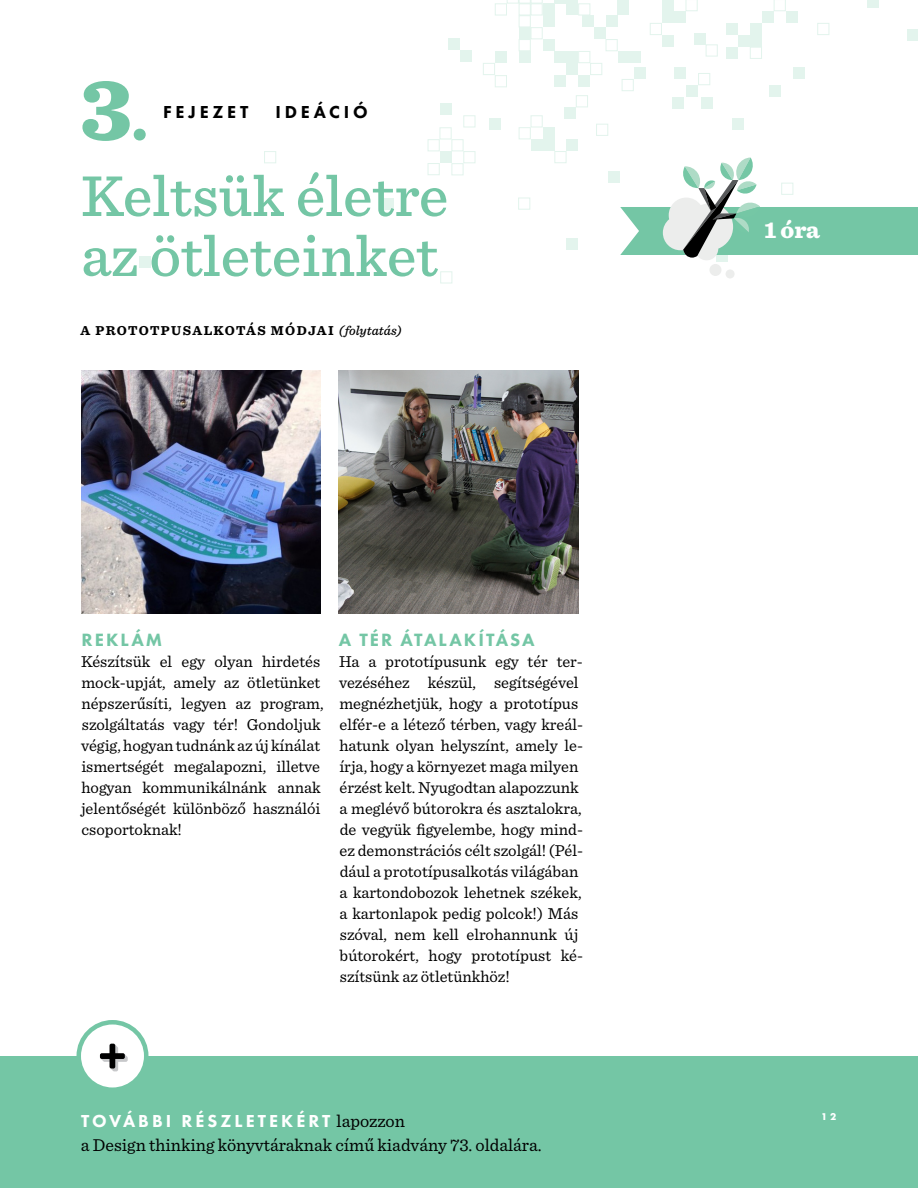
<style>
.page{position:relative;width:918px;height:1188px;background:#fff}
.page>*{position:absolute;margin:0;border:0;box-sizing:border-box;transform-origin:0 0}
.t1{font:900 90px "Sentinel";color:#74c6a5}
.t2{font:500 60px "Sentinel";color:#74c6a5}
.t3{font:900 24px "Sentinel";color:#fff}
.t4{font:800 18.45px "Futura PT";letter-spacing:.11em;color:#74c6a5}
.t5{font:18px "Sentinel";color:#000}
.t6{font:800 18px "Futura PT";letter-spacing:.17em;color:#fff}
.t7{font:800 18px "Futura PT";letter-spacing:.21em;color:#000}
.t8{font:16.5px/21px "Sentinel";color:#000}
.t9{font:700 13.5px "Sentinel";letter-spacing:.1em;color:#000}
.t10{font:700 9px "Futura Std";color:#fff}
.s1{font-size:60px}
.s2{font-weight:500;font-style:italic}
.s3{font-family:"Sentinel";font-weight:400;color:#000}
</style>
<div class="page">
<div style="left:674px;top:11px;width:12px;height:12px;background:#e3f4ed"></div>
<div style="left:543px;top:127px;width:11px;height:12px;background:#e3f4ed"></div>
<div style="left:630px;top:51px;width:11px;height:12px;background:#e3f4ed"></div>
<div style="left:662px;top:35px;width:12px;height:12px;background:#e3f4ed"></div>
<div style="left:566px;top:139px;width:12px;height:12px;background:#e3f4ed"></div>
<div style="left:448px;top:38px;width:12px;height:12px;background:#e3f4ed"></div>
<div style="left:634px;top:67px;width:12px;height:12px;background:#e3f4ed"></div>
<div style="left:694px;top:33px;width:12px;height:12px;background:#e3f4ed"></div>
<div style="left:564px;top:107px;width:12px;height:12px;background:#e3f4ed"></div>
<div style="left:738px;top:35px;width:12px;height:12px;background:#e3f4ed"></div>
<div style="left:566px;top:63px;width:12px;height:12px;background:#e3f4ed"></div>
<div style="left:786px;top:11px;width:12px;height:12px;background:#e3f4ed"></div>
<div style="left:543px;top:15px;width:11px;height:12px;background:#e3f4ed"></div>
<div style="left:543px;top:3px;width:11px;height:12px;background:#e3f4ed"></div>
<div style="left:490px;top:118px;width:11px;height:12px;background:#e3f4ed"></div>
<div style="left:382px;top:198px;width:12px;height:12px;background:#e3f4ed"></div>
<div style="left:726px;top:47px;width:12px;height:12px;background:#e3f4ed"></div>
<div style="left:578px;top:75px;width:12px;height:12px;background:#e3f4ed"></div>
<div style="left:519px;top:27px;width:12px;height:12px;background:#e3f4ed"></div>
<svg style="left:554px;top:0;width:24px;height:3px"></svg>
<div style="left:566px;top:238px;width:12px;height:12px;background:#e3f4ed"></div>
<div style="left:594px;top:27px;width:12px;height:12px;background:#e3f4ed"></div>
<div style="left:750px;top:35px;width:12px;height:12px;background:#e3f4ed"></div>
<div style="left:566px;top:51px;width:12px;height:12px;background:#e3f4ed"></div>
<div style="left:617px;top:3px;width:12px;height:12px;background:#e3f4ed"></div>
<div style="left:566px;top:3px;width:12px;height:12px;background:#e3f4ed"></div>
<div style="left:582px;top:15px;width:12px;height:12px;background:#e3f4ed"></div>
<div style="left:662px;top:11px;width:12px;height:12px;background:#e3f4ed"></div>
<div style="left:543px;top:139px;width:11px;height:12px;background:#e3f4ed"></div>
<div style="left:618px;top:51px;width:12px;height:12px;background:#e3f4ed"></div>
<div style="left:606px;top:15px;width:12px;height:12px;background:#e3f4ed"></div>
<div style="left:750px;top:23px;width:12px;height:12px;background:#e3f4ed"></div>
<div style="left:554px;top:51px;width:12px;height:12px;background:#e3f4ed"></div>
<svg style="left:617px;top:0;width:12px;height:3px"></svg>
<div style="left:139px;top:256px;width:12px;height:12px;background:#e3f4ed"></div>
<div style="left:495px;top:51px;width:12px;height:12px;background:#e3f4ed"></div>
<div style="left:762px;top:11px;width:12px;height:12px;background:#e3f4ed"></div>
<div style="left:543px;top:39px;width:11px;height:12px;background:#e3f4ed"></div>
<div style="left:726px;top:23px;width:12px;height:12px;background:#e3f4ed"></div>
<div style="left:554px;top:75px;width:12px;height:12px;background:#e3f4ed"></div>
<div style="left:519px;top:51px;width:12px;height:12px;background:#e3f4ed"></div>
<div style="left:686px;top:85px;width:12px;height:12px;background:#e3f4ed"></div>
<div style="left:793px;top:67px;width:12px;height:12px;background:#e3f4ed"></div>
<div style="left:672px;top:97px;width:12px;height:12px;background:#e3f4ed"></div>
<div style="left:769px;top:85px;width:12px;height:12px;background:#e3f4ed"></div>
<div style="left:662px;top:0;width:12px;height:11px;background:#e3f4ed"></div>
<div style="left:531px;top:139px;width:12px;height:12px;background:#e3f4ed"></div>
<div style="left:608px;top:171px;width:12px;height:12px;background:#e3f4ed"></div>
<div style="left:701px;top:97px;width:12px;height:12px;background:#e3f4ed"></div>
<div style="left:440px;top:104px;width:12px;height:11px;background:#e3f4ed"></div>
<div style="left:460px;top:50px;width:12px;height:12px;background:#e3f4ed"></div>
<div style="left:732px;top:118px;width:12px;height:12px;background:#e3f4ed"></div>
<div style="left:716px;top:250px;width:12px;height:12px;background:#e3f4ed"></div>
<div style="left:674px;top:67px;width:12px;height:12px;background:#e3f4ed"></div>
<div style="left:867px;top:0;width:12px;height:7px;background:#e3f4ed"></div>
<div style="left:908px;top:29px;width:10px;height:12px;background:#e3f4ed"></div>
<div style="left:440px;top:151px;width:12px;height:12px;background:#e3f4ed"></div>
<div style="left:774px;top:0;width:12px;height:11px;border:1px solid #e3f4ed"></div>
<div style="left:531px;top:27px;width:12px;height:12px;border:1px solid #e3f4ed"></div>
<svg style="left:507px;top:0;width:36px;height:3px"></svg>
<div style="left:519px;top:3px;width:12px;height:12px;border:1px solid #e3f4ed"></div>
<div style="left:531px;top:3px;width:12px;height:12px;border:1px solid #e3f4ed"></div>
<div style="left:578px;top:3px;width:12px;height:12px;border:1px solid #e3f4ed"></div>
<div style="left:495px;top:3px;width:12px;height:12px;border:1px solid #e3f4ed"></div>
<div style="left:519px;top:15px;width:12px;height:12px;border:1px solid #e3f4ed"></div>
<div style="left:750px;top:47px;width:12px;height:12px;border:1px solid #e3f4ed"></div>
<div style="left:578px;top:51px;width:12px;height:12px;border:1px solid #e3f4ed"></div>
<div style="left:519px;top:39px;width:12px;height:12px;border:1px solid #e3f4ed"></div>
<div style="left:817px;top:23px;width:12px;height:12px;border:1px solid #e3f4ed"></div>
<div style="left:483px;top:63px;width:12px;height:12px;border:1px solid #e3f4ed"></div>
<div style="left:686px;top:0;width:12px;height:11px;border:1px solid #e3f4ed"></div>
<div style="left:531px;top:115px;width:12px;height:12px;border:1px solid #e3f4ed"></div>
<div style="left:596px;top:124px;width:12px;height:12px;border:1px solid #e3f4ed"></div>
<div style="left:519px;top:127px;width:12px;height:12px;border:1px solid #e3f4ed"></div>
<div style="left:428px;top:163px;width:12px;height:12px;border:1px solid #e3f4ed"></div>
<div style="left:428px;top:139px;width:12px;height:12px;border:1px solid #e3f4ed"></div>
<div style="left:440px;top:127px;width:12px;height:12px;border:1px solid #e3f4ed"></div>
<div style="left:452px;top:139px;width:11px;height:12px;border:1px solid #e3f4ed"></div>
<div style="left:463px;top:151px;width:12px;height:12px;border:1px solid #e3f4ed"></div>
<div style="left:495px;top:75px;width:12px;height:12px;border:1px solid #e3f4ed"></div>
<div style="left:698px;top:73px;width:12px;height:12px;border:1px solid #e3f4ed"></div>
<div style="left:706px;top:45px;width:12px;height:11px;border:1px solid #e3f4ed"></div>
<div style="left:576px;top:95px;width:12px;height:12px;border:1px solid #e3f4ed"></div>
<div style="left:463px;top:115px;width:12px;height:12px;border:1px solid #e3f4ed"></div>
<div style="left:452px;top:163px;width:11px;height:12px;border:1px solid #e3f4ed"></div>
<div style="left:650px;top:23px;width:12px;height:12px;border:1px solid #e3f4ed"></div>
<div style="left:554px;top:151px;width:12px;height:12px;border:1px solid #e3f4ed"></div>
<div style="left:606px;top:39px;width:12px;height:12px;border:1px solid #e3f4ed"></div>
<div style="left:590px;top:63px;width:12px;height:12px;border:1px solid #e3f4ed"></div>
<div style="left:622px;top:79px;width:12px;height:12px;border:1px solid #e3f4ed"></div>
<div style="left:518px;top:198px;width:12px;height:12px;border:1px solid #e3f4ed"></div>
<div style="left:440px;top:271px;width:12px;height:12px;border:1px solid #e3f4ed"></div>
<div style="left:264px;top:151px;width:12px;height:12px;border:1px solid #e3f4ed"></div>
<div style="left:0;top:1056px;width:918px;height:132px;background:#74c6a5"></div>
<div style="left:79px;top:1022px;width:67px;height:68px;background:#fff;border-radius:50%"></div>
<div style="left:76px;top:1020px;width:72px;height:72px;border:4px solid #74c6a5;border-radius:50%"></div>
<svg style="left:100px;top:1044px;width:28px;height:27px"></svg>
<img style="left:81px;top:371px;width:240px;height:243px">
<img style="left:339px;top:371px;width:240px;height:243px">
<div style="left:726px;top:269px;width:9px;height:9px;background:#ecedec;border-radius:50%"></div>
<div style="left:709px;top:264px;width:12px;height:12px;background:#ecedec;border-radius:50%"></div>
<svg style="left:620px;top:157px;width:298px;height:103px"></svg>
<h1 class="t1" style="left:81px;top:38px;width:68px">3<span class="s1">.</span></h1>
<p class="t7" style="left:163px;top:101px;width:87px">FEJEZET</p>
<p class="t7" style="left:275px;top:101px;width:94px">IDEÁCIÓ</p>
<h2 class="t2" style="left:81px;top:150px;width:369px">Keltsük életre</h2>
<h2 class="t2" style="left:81px;top:210px;width:359px">az ötleteinket</h2>
<p class="t9" style="left:80px;top:320px;width:323px">A PROTOTPUSALKOTÁS MÓDJAI <span class="s2">(folytatás)</span></p>
<p class="t4" style="left:82px;top:628px;width:82px">REKLÁM</p>
<p class="t8" style="left:81px;top:650px;width:244px">Készítsük el egy olyan hirdetés mock-upját, amely az ötletünket népszerűsíti, legyen az program, szolgáltatás vagy tér! Gondoljuk végig, hogyan tudnánk az új kínálat ismertségét megalapozni, illetve hogyan kommunikálnánk annak jelentőségét különböző használói csoportoknak!</p>
<p class="t4" style="left:339px;top:628px;width:197px">A TÉR ÁTALAKÍTÁSA</p>
<p class="t8" style="left:339px;top:650px;width:246px">Ha a prototípusunk egy tér ter&shy;vezéséhez készül, segítségével megnézhetjük, hogy a prototípus elfér-e a létező térben, vagy kreál&shy;hatunk olyan helyszínt, amely le&shy;írja, hogy a környezet maga milyen érzést kelt. Nyugodtan alapozzunk a meglévő bútorokra és asztalokra, de vegyük figyelembe, hogy mind&shy;ez demonstrációs célt szolgál! (Pél&shy;dául a prototípusalkotás világában a kartondobozok lehetnek székek, a kartonlapok pedig polcok!) Más szóval, nem kell elrohannunk új bútorokért, hogy prototípust ké&shy;szítsünk az ötletünkhöz!</p>
<p class="t6" style="left:81px;top:1110px;width:325px">TOVÁBBI RÉSZLETEKÉRT <span class="s3">lapozzon</span></p>
<p class="t5" style="left:81px;top:1132px;width:462px">a Design thinking könyvtáraknak című kiadvány 73. oldalára.</p>
<h3 class="t3" style="left:765px;top:210px;width:57px">1 óra</h3>
<p class="t10" style="left:821px;top:1111px;width:17px">1 2</p>
</div>
